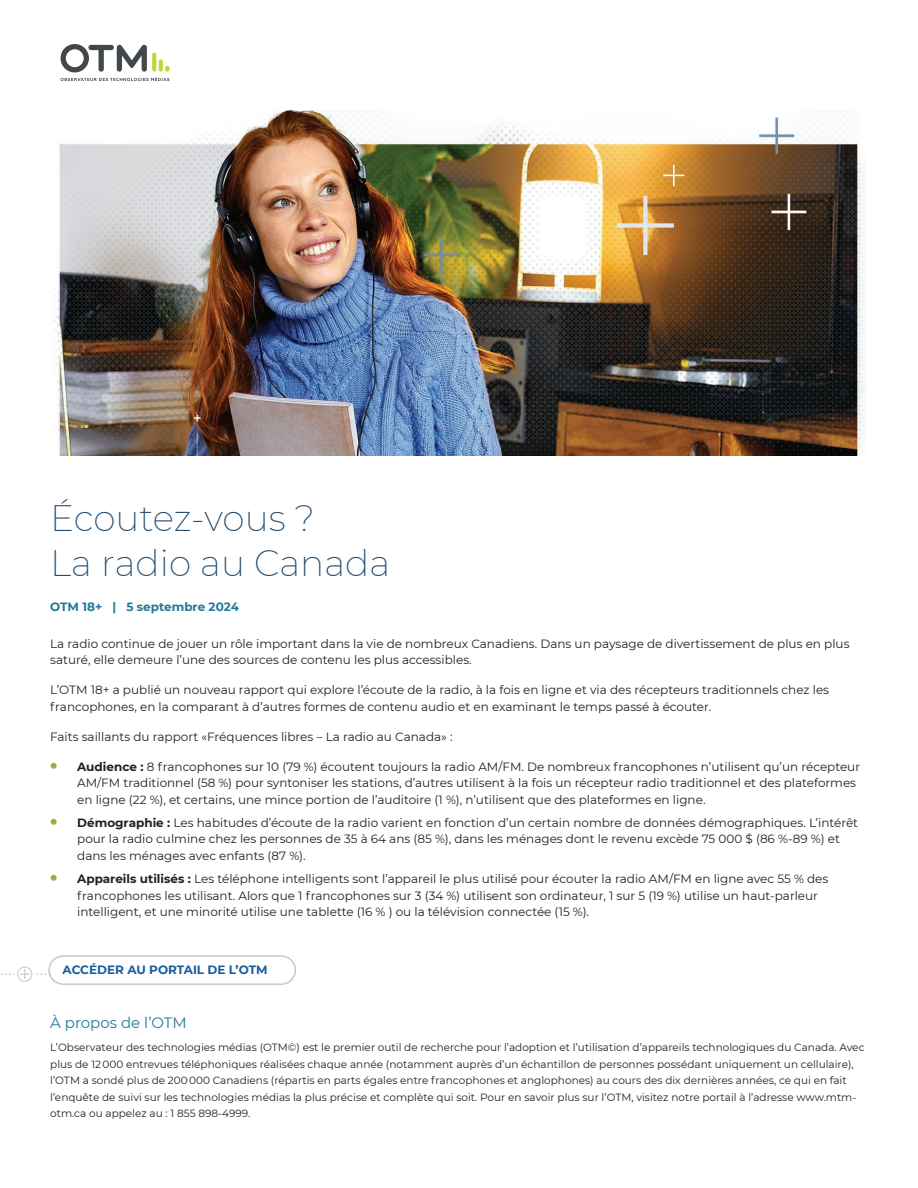
<style>
.page{position:relative;width:918px;height:1188px;background:#fff}
.page>*{position:absolute;margin:0;border:0;box-sizing:border-box;transform-origin:0 0}
.t1{font:200 36px/45.8px "Montserrat";color:#214e74}
.t2{font:15px "Montserrat";color:#237996}
.t3{font:12px/16.5px "Montserrat";color:#231f20}
.t4{font:700 12px "Montserrat";color:#175d9e}
.t5{font:700 12px "Montserrat";color:#237996}
.t6{font:10.5px/16.5px "Montserrat";color:#231f20}
.s1{font-weight:900;font-size:18px;color:#8cb93e}
.s2{font-weight:700}
</style>
<div class="page">
<div style="left:17px;top:967px;width:15px;height:15px;border:1px solid #c7c8ca;border-radius:50%"></div>
<svg style="left:1px;top:969px;width:45px;height:10px"></svg>
<div style="left:48px;top:955px;width:248px;height:30px;border:2px solid #c7c8ca;border-radius:14px"></div>
<svg style="left:61px;top:44px;width:108px;height:37px"></svg>
<img style="left:54px;top:111px;width:811px;height:344px">
<h1 class="t1" style="left:50px;top:494px;width:342px">Écoutez-vous ?<br>La radio au Canada</h1>
<p class="t5" style="left:50px;top:598px;width:190px">OTM 18+ | 5 septembre 2024</p>
<p class="t3" style="left:50px;top:635px;width:801px">La radio continue de jouer un rôle important dans la vie de nombreux Canadiens. Dans un paysage de divertissement de plus en plus saturé, elle demeure l’une des sources de contenu les plus accessibles.</p>
<p class="t3" style="left:50px;top:681px;width:780px">L’OTM 18+ a publié un nouveau rapport qui explore l’écoute de la radio, à la fois en ligne et via des récepteurs traditionnels chez les francophones, en la comparant à d’autres formes de contenu audio et en examinant le temps passé à écouter.</p>
<p class="t3" style="left:50px;top:728px;width:404px">Faits saillants du rapport «Fréquences libres – La radio au Canada» :</p>
<p class="t3" style="left:77px;top:758px;width:784px;text-indent:-27px"><span class="s1">•</span> <span class="s2">Audience :</span> 8 francophones sur 10 (79 %) écoutent toujours la radio AM/FM. De nombreux francophones n’utilisent qu’un récepteur<br>AM/FM traditionnel (58 %) pour syntoniser les stations, d’autres utilisent à la fois un récepteur radio traditionnel et des plateformes en ligne (22 %), et certains, une mince portion de l’auditoire (1 %), n’utilisent que des plateformes en ligne.</p>
<p class="t3" style="left:77px;top:814px;width:782px;text-indent:-27px"><span class="s1">•</span> <span class="s2">Démographie :</span> Les habitudes d’écoute de la radio varient en fonction d’un certain nombre de données démographiques. L’intérêt pour la radio culmine chez les personnes de 35 à 64 ans (85 %), dans les ménages dont le revenu excède 75 000 $ (86 %-89 %) et dans les ménages avec enfants (87 %).</p>
<p class="t3" style="left:77px;top:870px;width:753px;text-indent:-27px"><span class="s1">•</span> <span class="s2">Appareils utilisés :</span> Les téléphone intelligents sont l’appareil le plus utilisé pour écouter la radio AM/FM en ligne avec 55 % des francophones les utilisant. Alors que 1 francophones sur 3 (34 %) utilisent son ordinateur, 1 sur 5 (19 %) utilise un haut-parleur intelligent, et une minorité utilise une tablette (16 % ) ou la télévision connectée (15 %).</p>
<p class="t4" style="left:63px;top:962px;width:207px">ACCÉDER AU PORTAIL DE L’OTM</p>
<p class="t2" style="left:50px;top:1012px;width:138px">À propos de l’OTM</p>
<p class="t6" style="left:50px;top:1039px;width:816px">L’Observateur des technologies médias (OTM©) est le premier outil de recherche pour l’adoption et l’utilisation d’appareils technologiques du Canada. Avec plus de 12 000 entrevues téléphoniques réalisées chaque année (notamment auprès d’un échantillon de personnes possédant uniquement un cellulaire), l’OTM a sondé plus de 200 000 Canadiens (répartis en parts égales entre francophones et anglophones) au cours des dix dernières années, ce qui en fait l’enquête de suivi sur les technologies médias la plus précise et complète qui soit. Pour en savoir plus sur l’OTM, visitez notre portail à l’adresse www.mtm&shy;otm.ca ou appelez au : 1 855 898-4999.</p>
</div>
